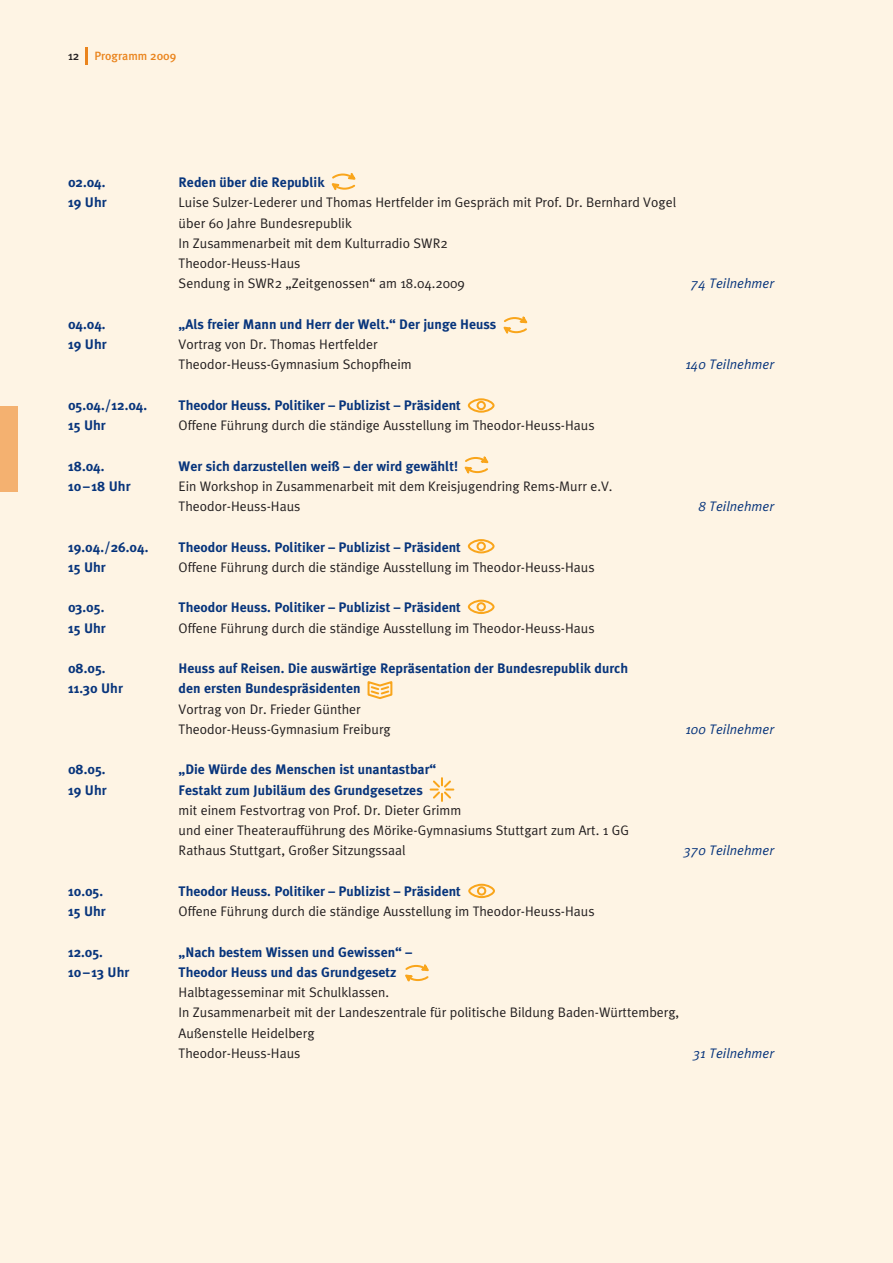
<style>
.page{position:relative;width:893px;height:1263px;background:#fef4e4}
.page>*{position:absolute;margin:0;border:0;box-sizing:border-box;transform-origin:0 0}
.t1{font:13.8px/20.2px "Meta Plus Normal";color:#231f20}
.t2{font:700 13.8px/20.2px "Meta Plus";color:#08357c}
.t3{font:italic 13.8px "Meta Plus Normal";color:#08357c}
.t4{font:500 12px "Meta Plus";color:#ea841d}
.t5{font:500 12px "Meta Plus";color:#231f20}
</style>
<div class="page">
<svg style="left:86px;top:48px;width:2px;height:17px"></svg>
<div style="left:0;top:406px;width:17px;height:85px;background:#f4b170"></div>
<svg style="left:467px;top:398px;width:28px;height:15px"></svg>
<svg style="left:468px;top:883px;width:27px;height:16px"></svg>
<svg style="left:467px;top:539px;width:28px;height:15px"></svg>
<svg style="left:467px;top:599px;width:28px;height:15px"></svg>
<svg style="left:367px;top:681px;width:26px;height:18px"></svg>
<svg style="left:464px;top:456px;width:25px;height:18px"></svg>
<svg style="left:405px;top:964px;width:24px;height:18px"></svg>
<svg style="left:503px;top:316px;width:25px;height:18px"></svg>
<svg style="left:429px;top:777px;width:26px;height:25px"></svg>
<svg style="left:331px;top:173px;width:25px;height:17px"></svg>
<p class="t5" style="left:68px;top:48px;width:13px">12</p>
<p class="t4" style="left:94px;top:48px;width:83px">Programm 2009</p>
<p class="t2" style="left:68px;top:172px;width:40px">02.04.<br>19 Uhr</p>
<p class="t2" style="left:68px;top:314px;width:40px">04.04.<br>19 Uhr</p>
<p class="t2" style="left:68px;top:395px;width:81px">05.04./12.04.<br>15 Uhr</p>
<p class="t2" style="left:68px;top:455px;width:64px">18.04.<br>10– 18 Uhr</p>
<p class="t2" style="left:68px;top:536px;width:82px">19.04./26.04.<br>15 Uhr</p>
<p class="t2" style="left:68px;top:597px;width:39px">03.05.<br>15 Uhr</p>
<p class="t2" style="left:68px;top:658px;width:56px">08.05.<br>11.30 Uhr</p>
<p class="t2" style="left:179px;top:172px;width:147px">Reden über die Republik</p>
<p class="t1" style="left:179px;top:192px;width:499px">Luise Sulzer-Lederer und Thomas Hertfelder im Gespräch mit Prof. Dr. Bernhard Vogel über 60 Jahre Bundesrepublik<br>In Zusammenarbeit mit dem Kulturradio SWR2<br>Theodor-Heuss-Haus<br>Sendung in SWR2 „Zeitgenossen“ am 18.04.2009</p>
<p class="t3" style="left:691px;top:276px;width:84px">74 Teilnehmer</p>
<p class="t2" style="left:179px;top:314px;width:319px">„Als freier Mann und Herr der Welt.“ Der junge Heuss</p>
<p class="t1" style="left:179px;top:334px;width:235px">Vortrag von Dr. Thomas Hertfelder<br>Theodor-Heuss-Gymnasium Schopfheim</p>
<p class="t2" style="left:179px;top:395px;width:284px">Theodor Heuss. Politiker – Publizist – Präsident</p>
<p class="t1" style="left:179px;top:415px;width:418px">Offene Führung durch die ständige Ausstellung im Theodor-Heuss-Haus</p>
<p class="t2" style="left:179px;top:456px;width:281px">Wer sich darzustellen weiß – der wird gewählt!</p>
<p class="t1" style="left:179px;top:476px;width:435px">Ein Workshop in Zusammenarbeit mit dem Kreisjugendring Rems-Murr e.V.<br>Theodor-Heuss-Haus</p>
<p class="t3" style="left:685px;top:357px;width:90px">140 Teilnehmer</p>
<p class="t3" style="left:698px;top:498px;width:77px">8 Teilnehmer</p>
<p class="t2" style="left:179px;top:537px;width:284px">Theodor Heuss. Politiker – Publizist – Präsident</p>
<p class="t1" style="left:179px;top:557px;width:418px">Offene Führung durch die ständige Ausstellung im Theodor-Heuss-Haus</p>
<p class="t2" style="left:179px;top:597px;width:284px">Theodor Heuss. Politiker – Publizist – Präsident</p>
<p class="t1" style="left:179px;top:617px;width:418px">Offene Führung durch die ständige Ausstellung im Theodor-Heuss-Haus</p>
<p class="t2" style="left:179px;top:658px;width:451px">Heuss auf Reisen. Die auswärtige Repräsentation der Bundesrepublik durch den ersten Bundespräsidenten</p>
<p class="t1" style="left:179px;top:698px;width:214px">Vortrag von Dr. Frieder Günther<br>Theodor-Heuss-Gymnasium Freiburg</p>
<p class="t3" style="left:685px;top:721px;width:90px">100 Teilnehmer</p>
<p class="t2" style="left:68px;top:759px;width:40px">08.05.<br>19 Uhr</p>
<p class="t2" style="left:68px;top:881px;width:39px">10.05.<br>15 Uhr</p>
<p class="t2" style="left:68px;top:941px;width:63px">12.05.<br>10– 13 Uhr</p>
<p class="t2" style="left:179px;top:759px;width:259px">„Die Würde des Menschen ist unantastbar“<br>Festakt zum Jubiläum des Grundgesetzes</p>
<p class="t1" style="left:179px;top:800px;width:452px">mit einem Festvortrag von Prof. Dr. Dieter Grimm<br>und einer Theateraufführung des Mörike-Gymnasiums Stuttgart zum Art. 1 GG<br>Rathaus Stuttgart, Großer Sitzungssaal</p>
<p class="t3" style="left:684px;top:842px;width:92px">370 Teilnehmer</p>
<p class="t2" style="left:179px;top:881px;width:284px">Theodor Heuss. Politiker – Publizist – Präsident</p>
<p class="t1" style="left:179px;top:901px;width:418px">Offene Führung durch die ständige Ausstellung im Theodor-Heuss-Haus</p>
<p class="t2" style="left:179px;top:942px;width:235px">„Nach bestem Wissen und Gewissen“ –<br>Theodor Heuss und das Grundgesetz</p>
<p class="t1" style="left:179px;top:982px;width:502px">Halbtagesseminar mit Schulklassen.<br>In Zusammenarbeit mit der Landeszentrale für politische Bildung Baden-Württemberg, Außenstelle Heidelberg<br>Theodor-Heuss-Haus</p>
<p class="t3" style="left:693px;top:1045px;width:83px">31 Teilnehmer</p>
</div>
